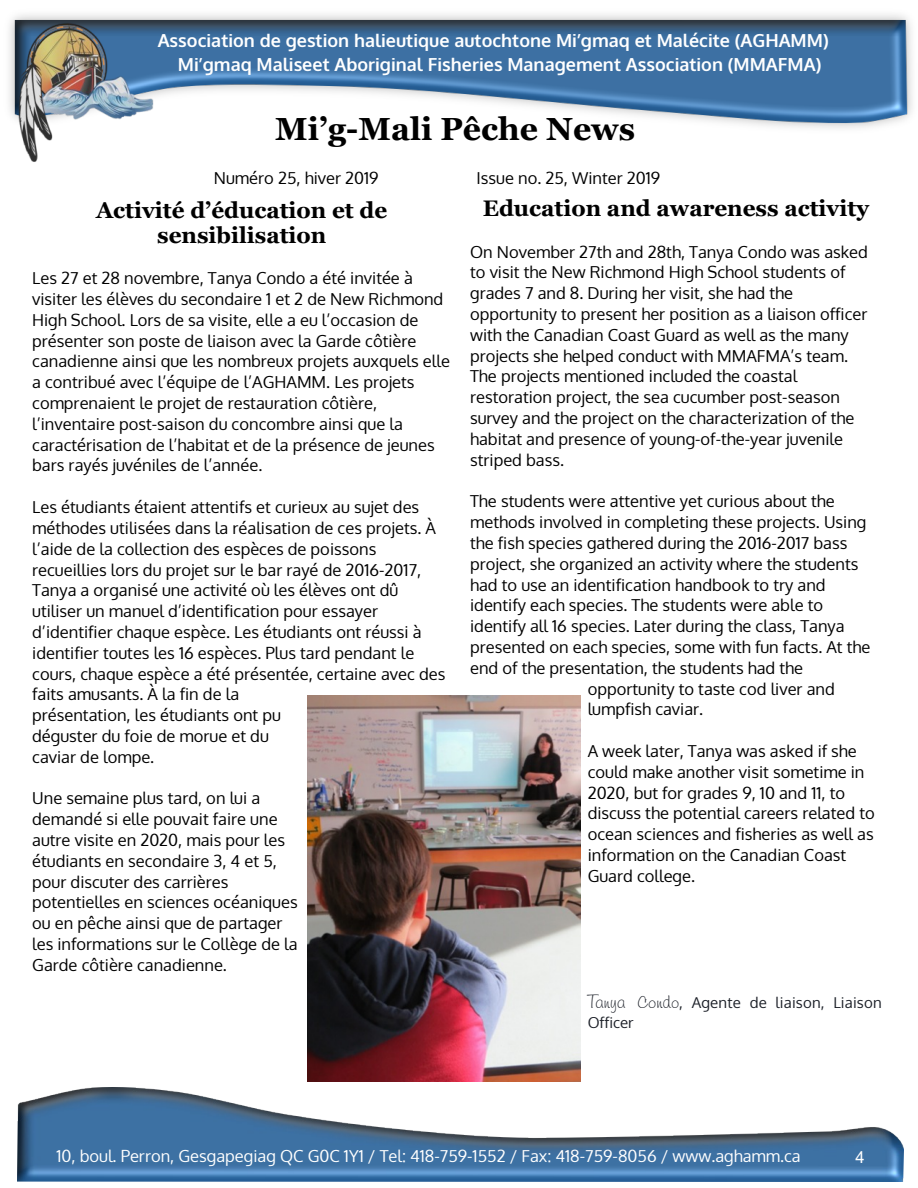
<style>
.page{position:relative;width:918px;height:1188px;background:#fff}
.page>*{position:absolute;margin:0;border:0;box-sizing:border-box;transform-origin:0 0}
.t1{font:700 31.95px "Georgia";color:#000}
.t2{font:700 22.5px/25.5px "Georgia";color:#000;text-align:center}
.t3{font:700 18px/23.7px "Oxygen";color:#fff}
.t4{font:16.5px/20.9px "Oxygen";color:#000}
.t5{font:16.5px "Oxygen";color:#fff}
.t6{font:16.5px "Arial";color:#fff}
.t7{font:15px/20.4px "Oxygen";letter-spacing:.01em;color:#1d2129}
.s1{font-family:"Freehand 591 BT Regular A";font-size:18px}
</style>
<div class="page">
<img style="left:18px;top:1087px;width:885px;height:95px">
<img style="left:9px;top:14px;width:904px;height:115px">
<img style="left:15px;top:20px;width:140px;height:142px">
<div style="left:463px;top:193px;width:426px;height:927px;background:#fff"></div>
<img style="left:308px;top:696px;width:273px;height:386px">
<p class="t3" style="left:178px;top:28px;width:652px;text-indent:-20px">Association de gestion halieutique autochtone Mi’gmaq et Malécite (AGHAMM)<br>Mi’gmaq Maliseet Aboriginal Fisheries Management Association (MMAFMA)</p>
<h1 class="t1" style="left:275px;top:116px;width:361px">Mi’g-Mali Pêche News</h1>
<p class="t4" style="left:214px;top:167px;width:166px">Numéro 25, hiver 2019</p>
<p class="t4" style="left:477px;top:167px;width:185px">Issue no. 25, Winter 2019</p>
<h2 class="t2" style="left:96px;top:199px;width:293px">Activité d’éducation et de sensibilisation</h2>
<p class="t4" style="left:32px;top:267px;width:419px">Les 27 et 28 novembre, Tanya Condo a été invitée à visiter les élèves du secondaire 1 et 2 de New Richmond High School. Lors de sa visite, elle a eu l’occasion de présenter son poste de liaison avec la Garde côtière canadienne ainsi que les nombreux projets auxquels elle a contribué avec l’équipe de l’AGHAMM. Les projets comprenaient le projet de restauration côtière, l’inventaire post-saison du concombre ainsi que la caractérisation de l’habitat et de la présence de jeunes bars rayés juvéniles de l’année.</p>
<p class="t4" style="left:32px;top:496px;width:415px">Les étudiants étaient attentifs et curieux au sujet des méthodes utilisées dans la réalisation de ces projets. À l’aide de la collection des espèces de poissons recueillies lors du projet sur le bar rayé de 2016-2017, Tanya a organisé une activité où les élèves ont dû utiliser un manuel d’identification pour essayer d’identifier chaque espèce. Les étudiants ont réussi à identifier toutes les 16 espèces. Plus tard pendant le cours, chaque espèce a été présentée, certaine avec des faits amusants. À la fin de la<br>présentation, les étudiants ont pu<br>déguster du foie de morue et du<br>caviar de lompe.</p>
<p class="t4" style="left:32px;top:787px;width:267px">Une semaine plus tard, on lui a demandé si elle pouvait faire une autre visite en 2020, mais pour les étudiants en secondaire 3, 4 et 5, pour discuter des carrières potentielles en sciences océaniques ou en pêche ainsi que de partager les informations sur le Collège de la<br>Garde côtière canadienne.</p>
<h2 class="t2" style="left:483px;top:197px;width:388px">Education and awareness activity</h2>
<p class="t4" style="left:470px;top:241px;width:399px">On November 27th and 28th, Tanya Condo was asked to visit the New Richmond High School students of grades 7 and 8. During her visit, she had the opportunity to present her position as a liaison officer with the Canadian Coast Guard as well as the many projects she helped conduct with MMAFMA’s team.<br>The projects mentioned included the coastal restoration project, the sea cucumber post-season survey and the project on the characterization of the habitat and presence of young-of-the-year juvenile striped bass.</p>
<p class="t4" style="left:470px;top:490px;width:366px">The students were attentive yet curious about the</p>
<p class="t4" style="left:470px;top:511px;width:398px">methods involved in completing these projects. Using</p>
<p class="t4" style="left:470px;top:532px;width:379px">the fish species gathered during the 2016-2017 bass</p>
<p class="t4" style="left:470px;top:553px;width:390px">project, she organized an activity where the students</p>
<p class="t4" style="left:470px;top:574px;width:357px">had to use an identification handbook to try and</p>
<p class="t4" style="left:470px;top:594px;width:354px">identify each species. The students were able to</p>
<p class="t4" style="left:470px;top:615px;width:376px">identify all 16 species. Later during the class, Tanya</p>
<p class="t4" style="left:470px;top:636px;width:402px">presented on each species, some with fun facts. At the</p>
<p class="t4" style="left:470px;top:657px;width:335px">end of the presentation, the students had the</p>
<p class="t4" style="left:588px;top:678px;width:249px">opportunity to taste cod liver and</p>
<p class="t4" style="left:588px;top:698px;width:117px">lumpfish caviar.</p>
<p class="t4" style="left:588px;top:740px;width:289px">A week later, Tanya was asked if she could make another visit sometime in 2020, but for grades 9, 10 and 11, to discuss the potential careers related to ocean sciences and fisheries as well as information on the Canadian Coast Guard college.</p>
<p class="t7" style="left:588px;top:992px;width:295px"><span class="s1">Tanya Condo</span>, Agente de liaison, Liaison<br>Officer</p>
<p class="t5" style="left:57px;top:1145px;width:746px">10, boul. Perron, Gesgapegiag QC G0C 1Y1 / Tel: 418-759-1552 / Fax: 418-759-8056 / www.aghamm.ca</p>
<p class="t6" style="left:856px;top:1151px;width:11px">4</p>
</div>
